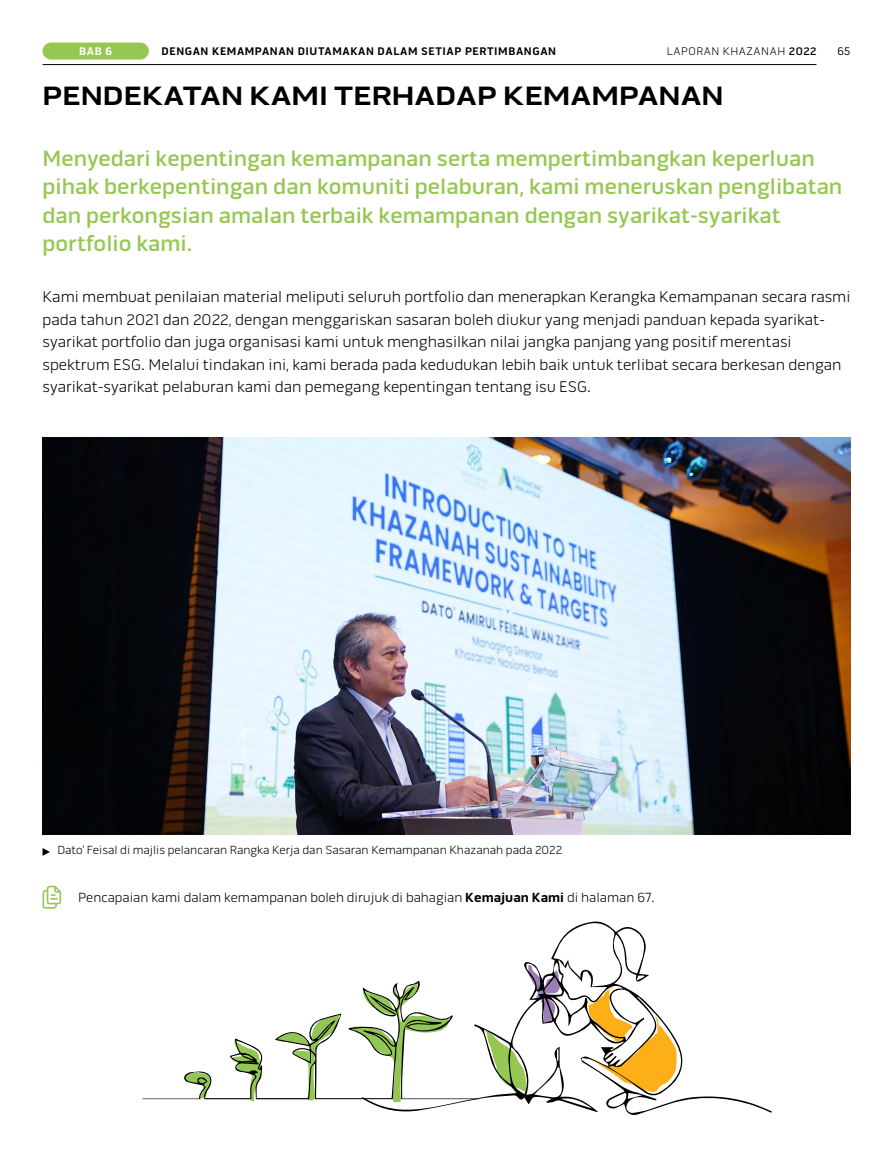
<style>
.page{position:relative;width:893px;height:1149px;background:#fff}
.page>*{position:absolute;margin:0;border:0;box-sizing:border-box;transform-origin:0 0}
.t1{font:700 27px "Pill Gothic 900 mg";color:#000}
.t2{font:500 22.5px/28.5px "Pill Gothic 600 mg";color:#96c753}
.t3{font:300 15.75px/22.5px "Pill Gothic 600 mg";color:#000}
.t4{font:300 13.5px "Pill Gothic 600 mg";color:#000}
.t5{font:300 12px "Pill Gothic 600 mg";color:#000}
.t6{font:700 11.25px "Pill Gothic 600 mg";letter-spacing:.05em;color:#000}
.t7{font:300 11.25px "Pill Gothic 600 mg";letter-spacing:.05em;color:#000}
.t8{font:700 11.25px "Pill Gothic 600 mg";color:#fff}
.t9{font:11.25px "Pill Gothic 600 mg";color:#000}
.s1{font-weight:500}
.s2{font-weight:700}
</style>
<div class="page">
<hr style="left:43px;top:64px;width:773px;height:1px;background:#000">
<div style="left:43px;top:43px;width:106px;height:17px;background:#96c753;border-radius:9px"></div>
<img style="left:42px;top:438px;width:808px;height:396px">
<svg style="left:366px;top:921px;width:406px;height:194px"></svg>
<svg style="left:142px;top:964px;width:418px;height:137px"></svg>
<svg style="left:585px;top:986px;width:92px;height:105px"></svg>
<svg style="left:43px;top:848px;width:7px;height:7px"></svg>
<svg style="left:43px;top:885px;width:18px;height:23px"></svg>
<p class="t8" style="left:79px;top:45px;width:34px">BAB 6</p>
<p class="t6" style="left:162px;top:45px;width:396px">DENGAN KEMAMPANAN DIUTAMAKAN DALAM SETIAP PERTIMBANGAN</p>
<p class="t7" style="left:667px;top:45px;width:151px">LAPORAN KHAZANAH <span class="s1">2022</span></p>
<p class="t9" style="left:837px;top:45px;width:15px">65</p>
<h1 class="t1" style="left:43px;top:79px;width:683px">PENDEKATAN KAMI TERHADAP KEMAMPANAN</h1>
<h2 class="t2" style="left:43px;top:144px;width:801px">Menyedari kepentingan kemampanan serta mempertimbangkan keperluan pihak berkepentingan dan komuniti pelaburan, kami meneruskan penglibatan dan perkongsian amalan terbaik kemampanan dengan syarikat-syarikat portfolio kami.</h2>
<p class="t3" style="left:43px;top:285px;width:809px">Kami membuat penilaian material meliputi seluruh portfolio dan menerapkan Kerangka Kemampanan secara rasmi pada tahun 2021 dan 2022, dengan menggariskan sasaran boleh diukur yang menjadi panduan kepada syarikat&shy;syarikat portfolio dan juga organisasi kami untuk menghasilkan nilai jangka panjang yang positif merentasi spektrum ESG. Melalui tindakan ini, kami berada pada kedudukan lebih baik untuk terlibat secara berkesan dengan syarikat-syarikat pelaburan kami dan pemegang kepentingan tentang isu ESG.</p>
<p class="t5" style="left:57px;top:843px;width:506px">Dato’ Feisal di majlis pelancaran Rangka Kerja dan Sasaran Kemampanan Khazanah pada 2022</p>
<p class="t4" style="left:78px;top:889px;width:578px">Pencapaian kami dalam kemampanan boleh dirujuk di bahagian <span class="s2">Kemajuan Kami</span> di halaman 67.</p>
</div>
